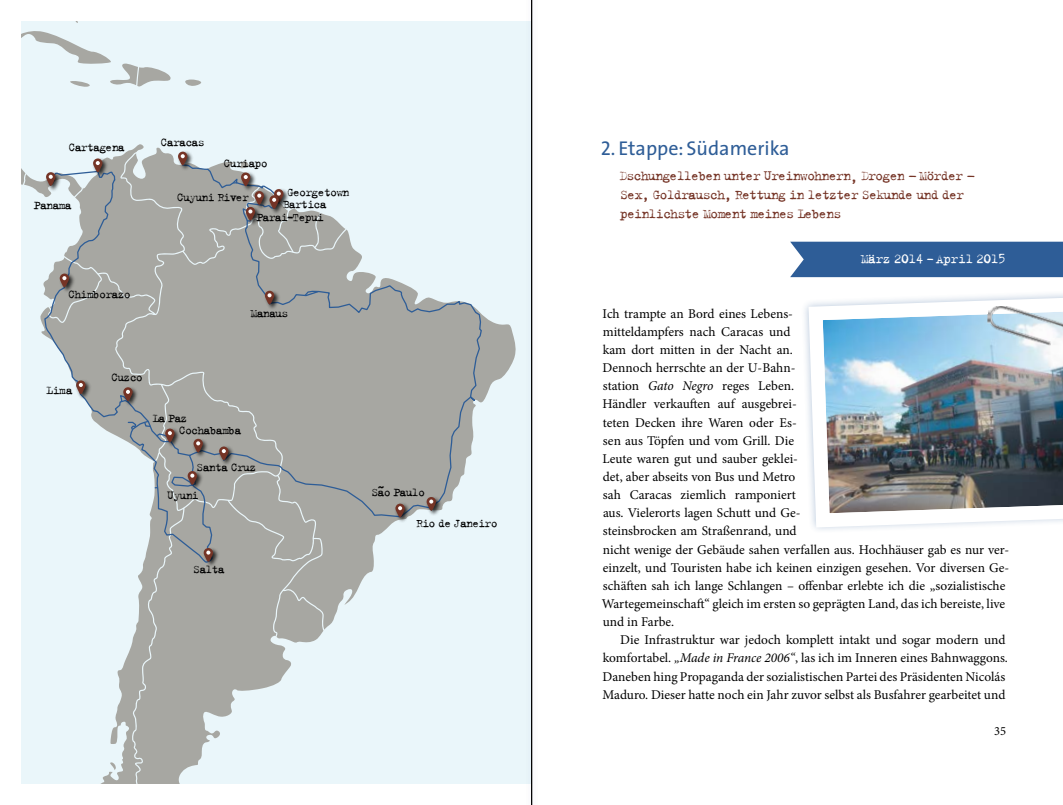
<style>
.page{position:relative;width:1063px;height:805px;background:#fff}
.page>*{position:absolute;margin:0;border:0;box-sizing:border-box;transform-origin:0 0}
.t1{font:20px "The Sans";color:#2e5d97}
.t2{font:15px/18.8px "Trixie Text";letter-spacing:-.07em;color:#753426}
.t3{font:14.75px "Trixie Text";letter-spacing:-.05em;color:#fff}
.t4{font:13.38px/18.1px "Minion Pro";color:#000}
.t5{font:12.88px/25.5px "Trixie Text";letter-spacing:-.07em;color:#000}
.t6{font:12.75px "Trixie Text";letter-spacing:-.07em;color:#000}
.t7{font:12.5px "Minion Pro";color:#000}
.s1{font-size:12.88px}
.s2{font-family:"The Sans Caps"}
.s3{font-size:9.75px}
.s4{font-style:italic}
</style>
<div class="page">
<div style="left:21px;top:21px;width:510px;height:762px;background:#eaf6fa"></div>
<svg style="left:346px;top:331px;width:170px;height:273px"></svg>
<svg style="left:185px;top:79px;width:16px;height:7px"></svg>
<svg style="left:21px;top:21px;width:150px;height:66px"></svg>
<div style="left:790px;top:241px;width:273px;height:36px;background:#2e5d97"></div>
<img style="left:804px;top:294px;width:259px;height:236px">
<img style="left:987px;top:306px;width:76px;height:47px">
<div style="left:523px;top:0;width:17px;height:804px;background:#2e5d97;opacity:.35"></div>
<hr style="left:531px;top:0;width:1px;height:804px;background:#000">
<svg style="left:346px;top:229px;width:166px;height:335px"></svg>
<div style="left:425px;top:495px;width:17px;height:21px;background:#000;opacity:.75"></div>
<svg style="left:427px;top:497px;width:9px;height:13px"></svg>
<div style="left:394px;top:502px;width:17px;height:21px;background:#000;opacity:.75"></div>
<svg style="left:395px;top:503px;width:10px;height:14px"></svg>
<svg style="left:21px;top:144px;width:325px;height:639px"></svg>
<p class="t5" style="left:69px;top:134px;width:58px">Cartagena</p>
<p class="t5" style="left:34px;top:192px;width:39px">Panama</p>
<p class="t5" style="left:161px;top:129px;width:46px">Caracas</p>
<p class="t5" style="left:224px;top:150px;width:46px">Curiapo</p>
<p class="t5" style="left:256px;top:179px;width:95px;text-indent:30px">Georgetown<br>Parai-Tepui</p>
<p class="t5" style="left:177px;top:184px;width:74px">Cuyuni River</p>
<p class="t5" style="left:283px;top:192px;width:46px">Bartica</p>
<p class="t5" style="left:68px;top:282px;width:64px">Chimborazo</p>
<p class="t5" style="left:251px;top:301px;width:39px">Manaus</p>
<p class="t5" style="left:46px;top:377px;width:28px">Lima</p>
<p class="t5" style="left:111px;top:364px;width:33px">Cuzco</p>
<p class="t5" style="left:152px;top:405px;width:37px">La Paz</p>
<p class="t5" style="left:179px;top:418px;width:64px">Cochabamba</p>
<p class="t5" style="left:197px;top:454px;width:61px">Santa Cruz</p>
<p class="t5" style="left:167px;top:482px;width:33px">Uyuni</p>
<p class="t5" style="left:193px;top:556px;width:33px">Salta</p>
<p class="t5" style="left:371px;top:479px;width:55px">São Paulo</p>
<p class="t6" style="left:416px;top:515px;width:83px"><span class="s1">Rio de</span> Janeiro</p>
<h1 class="t1" style="left:601px;top:131px;width:190px"><span class="s2">2</span>. Etappe: Südamerika</h1>
<p class="t2" style="left:619px;top:166px;width:357px">Dschungelleben unter Ureinwohnern<sub>,</sub> Drogen <span class="s3">–</span> Mörder <span class="s3">–<br></span>Sex<sub>,</sub> Goldrausch<sub>,</sub> Rettung in letzter Sekunde und der peinlichste Moment meines Lebens</p>
<p class="t3" style="left:861px;top:250px;width:147px">März 2014 <span class="s3">–</span> April 2015</p>
<p class="t4" style="left:602px;top:304px;width:409px">Ich trampte an Bord eines Lebens-<br>mitteldampfers nach Caracas und<br>kam dort mitten in der Nacht an.<br>Dennoch herrschte an der U-Bahn-<br>station <span class="s4">Gato Negro</span> reges Leben.<br>Händler verkauften auf ausgebrei-<br>teten Decken ihre Waren oder Es-<br>sen aus Töpfen und vom Grill. Die<br>Leute waren gut und sauber geklei-<br>det, aber abseits von Bus und Metro<br>sah Caracas ziemlich ramponiert<br>aus. Vielerorts lagen Schutt und Ge-<br>steinsbrocken am Straßenrand, und<br>nicht wenige der Gebäude sahen verfallen aus. Hochhäuser gab es nur ver&shy;einzelt, und Touristen habe ich keinen einzigen gesehen. Vor diversen Ge&shy;schäften sah ich lange Schlangen – offenbar erlebte ich die „sozialistische Wartegemeinschaft“ gleich im ersten so geprägten Land, das ich bereiste, live und in Farbe.</p>
<p class="t4" style="left:602px;top:631px;width:407px;text-indent:18px">Die Infrastruktur war jedoch komplett intakt und sogar modern und komfortabel. <span class="s4">„Made in France 2006“</span>, las ich im Inneren eines Bahnwaggons.<br>Daneben hing Propaganda der sozialistischen Partei des Präsidenten Nicolás Maduro. Dieser hatte noch ein Jahr zuvor selbst als Busfahrer gearbeitet und</p>
<p class="t7" style="left:994px;top:722px;width:13px">35</p>
</div>
